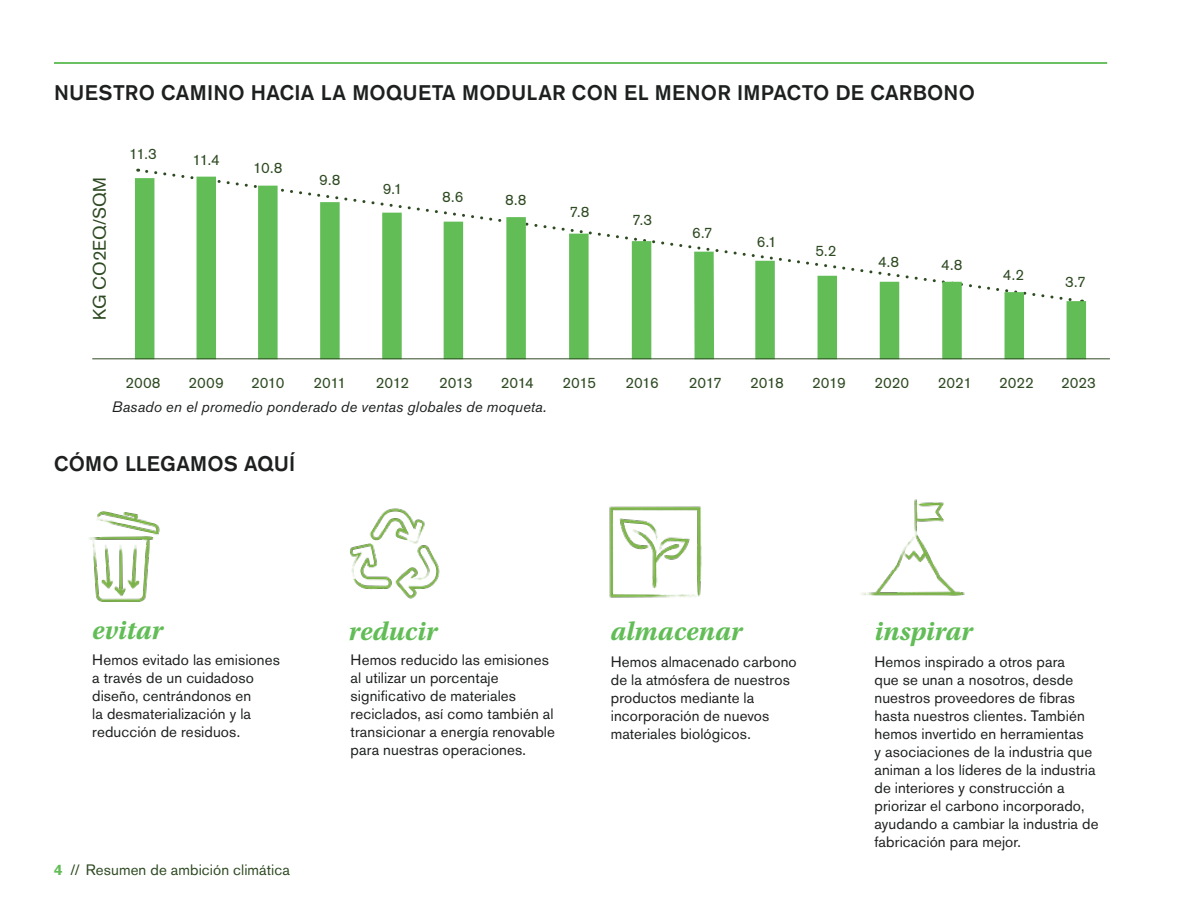
<style>
.page{position:relative;width:1188px;height:918px;background:#fff}
.page>*{position:absolute;margin:0;border:0;box-sizing:border-box;transform-origin:0 0}
.t1{font:italic 700 27px "Utopia Std";letter-spacing:-.005em;color:#62bd57}
.t2{font:500 21px "Akzidenz Grotesk Pro";letter-spacing:.01em;color:#1e2020}
.t3{font:18px "Akzidenz Grotesk Pro";letter-spacing:-.005em;color:#2e4a22}
.t4{font:15px/18px "Akzidenz Grotesk Pro";letter-spacing:.01em;color:#1e2020}
.t5{font:15px "Akzidenz Grotesk Pro";letter-spacing:-.005em;color:#2e4a22}
.t6{font:italic 15px "Akzidenz Grotesk Pro";letter-spacing:.005em;color:#1e2020}
.s1{font-weight:700;color:#62bd57}
</style>
<div class="page">
<svg style="left:145px;top:170px;width:927px;height:134px"></svg>
<div style="left:942px;top:282px;width:20px;height:77px;background:#62bd57"></div>
<div style="left:880px;top:282px;width:19px;height:77px;background:#62bd57"></div>
<div style="left:818px;top:276px;width:19px;height:83px;background:#62bd57"></div>
<div style="left:755px;top:261px;width:20px;height:98px;background:#62bd57"></div>
<div style="left:135px;top:178px;width:19px;height:181px;background:#62bd57"></div>
<div style="left:197px;top:177px;width:19px;height:182px;background:#62bd57"></div>
<div style="left:258px;top:186px;width:20px;height:173px;background:#62bd57"></div>
<div style="left:320px;top:202px;width:20px;height:157px;background:#62bd57"></div>
<div style="left:382px;top:213px;width:20px;height:146px;background:#62bd57"></div>
<div style="left:444px;top:222px;width:19px;height:137px;background:#62bd57"></div>
<div style="left:506px;top:217px;width:20px;height:142px;background:#62bd57"></div>
<div style="left:569px;top:234px;width:20px;height:125px;background:#62bd57"></div>
<div style="left:632px;top:241px;width:19px;height:118px;background:#62bd57"></div>
<div style="left:694px;top:252px;width:20px;height:107px;background:#62bd57"></div>
<div style="left:1005px;top:292px;width:19px;height:67px;background:#62bd57"></div>
<div style="left:1067px;top:301px;width:19px;height:58px;background:#62bd57"></div>
<hr style="left:92px;top:358px;width:1018px;height:1px;background:#2e4a22">
<img style="left:350px;top:508px;width:90px;height:91px">
<img style="left:609px;top:506px;width:93px;height:92px">
<img style="left:861px;top:499px;width:104px;height:97px">
<img style="left:89px;top:511px;width:71px;height:91px">
<hr style="left:54px;top:62px;width:1053px;height:2px;background:#62bd57">
<h2 class="t2" style="left:54px;top:79px;width:922px">NUESTRO CAMINO HACIA LA MOQUETA MODULAR CON EL MENOR IMPACTO DE CARBONO</h2>
<p class="t3" style="left:88px;top:320px;width:143px;rotate:-90deg">KG CO2EQ/SQM</p>
<p class="t5" style="left:129px;top:144px;width:29px">11.3</p>
<p class="t5" style="left:193px;top:150px;width:29px">11.4</p>
<p class="t5" style="left:253px;top:158px;width:31px">10.8</p>
<p class="t5" style="left:319px;top:170px;width:23px">9.8</p>
<p class="t5" style="left:383px;top:179px;width:21px">9.1</p>
<p class="t5" style="left:442px;top:187px;width:23px">8.6</p>
<p class="t5" style="left:505px;top:190px;width:23px">8.8</p>
<p class="t5" style="left:569px;top:202px;width:22px">7.8</p>
<p class="t5" style="left:632px;top:210px;width:22px">7.3</p>
<p class="t5" style="left:692px;top:223px;width:22px">6.7</p>
<p class="t5" style="left:757px;top:232px;width:22px">6.1</p>
<p class="t5" style="left:815px;top:241px;width:23px">5.2</p>
<p class="t5" style="left:878px;top:252px;width:23px">4.8</p>
<p class="t5" style="left:941px;top:255px;width:23px">4.8</p>
<p class="t5" style="left:1003px;top:265px;width:23px">4.2</p>
<p class="t5" style="left:1065px;top:272px;width:22px">3.7</p>
<p class="t5" style="left:125px;top:373px;width:37px">2008</p>
<p class="t5" style="left:189px;top:373px;width:37px">2009</p>
<p class="t5" style="left:251px;top:373px;width:35px">2010</p>
<p class="t5" style="left:314px;top:373px;width:34px">2011</p>
<p class="t5" style="left:376px;top:373px;width:35px">2012</p>
<p class="t5" style="left:439px;top:373px;width:35px">2013</p>
<p class="t5" style="left:501px;top:373px;width:35px">2014</p>
<p class="t5" style="left:563px;top:373px;width:35px">2015</p>
<p class="t5" style="left:625px;top:373px;width:35px">2016</p>
<p class="t5" style="left:689px;top:373px;width:35px">2017</p>
<p class="t5" style="left:750px;top:373px;width:35px">2018</p>
<p class="t5" style="left:812px;top:373px;width:35px">2019</p>
<p class="t5" style="left:874px;top:373px;width:36px">2020</p>
<p class="t5" style="left:938px;top:373px;width:36px">2021</p>
<p class="t5" style="left:999px;top:373px;width:36px">2022</p>
<p class="t5" style="left:1061px;top:373px;width:36px">2023</p>
<p class="t6" style="left:112px;top:397px;width:436px">Basado en el promedio ponderado de ventas globales de moqueta.</p>
<h2 class="t2" style="left:54px;top:450px;width:243px">CÓMO LLEGAMOS AQUÍ</h2>
<h1 class="t1" style="left:92px;top:615px;width:72px">evitar</h1>
<h1 class="t1" style="left:349px;top:616px;width:90px">reducir</h1>
<h1 class="t1" style="left:610px;top:616px;width:133px">almacenar</h1>
<h1 class="t1" style="left:874px;top:616px;width:100px">inspirar</h1>
<p class="t4" style="left:351px;top:650px;width:206px">Hemos reducido las emisiones al utilizar un porcentaje significativo de materiales reciclados, así como también al transicionar a energía renovable para nuestras operaciones.</p>
<p class="t4" style="left:92px;top:650px;width:189px">Hemos evitado las emisiones a través de un cuidadoso diseño, centrándonos en<br>la desmaterialización y la reducción de residuos.</p>
<p class="t4" style="left:874px;top:652px;width:226px">Hemos inspirado a otros para<br>que se unan a nosotros, desde nuestros proveedores de fibras hasta nuestros clientes. También hemos invertido en herramientas<br>y asociaciones de la industria que animan a los líderes de la industria de interiores y construcción a priorizar el carbono incorporado, ayudando a cambiar la industria de fabricación para mejor.</p>
<p class="t4" style="left:611px;top:652px;width:187px">Hemos almacenado carbono de la atmósfera de nuestros productos mediante la incorporación de nuevos materiales biológicos.</p>
<p class="t5" style="left:54px;top:860px;width:237px"><span class="s1">4</span> // Resumen de ambición climática</p>
</div>
